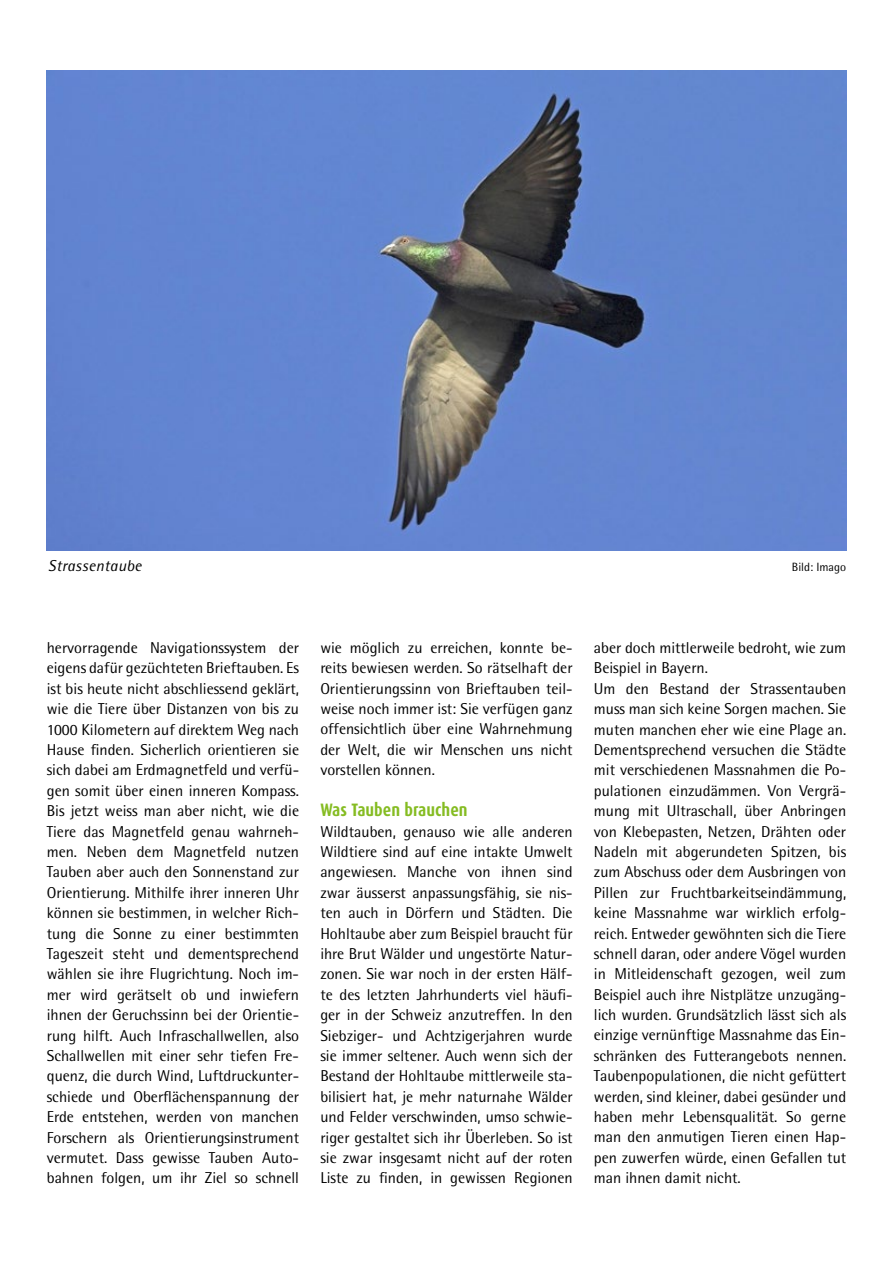
<style>
.page{position:relative;width:893px;height:1263px;background:#fff}
.page>*{position:absolute;margin:0;border:0;box-sizing:border-box;transform-origin:0 0}
.t1{font:700 18px "Dax Condensed";color:#85bc22}
.t2{font:15.75px/20.4px "Rotis Semi Sans";color:#000;text-align:justify}
.t3{font:italic 15.75px "Rotis Semi Sans";letter-spacing:.015em;color:#000}
.t4{font:12px "Rotis Semi Sans";color:#000}
</style>
<div class="page">
<img style="left:47px;top:71px;width:799px;height:480px">
<p class="t3" style="left:48px;top:556px;width:95px">Strassentaube</p>
<p class="t4" style="left:792px;top:560px;width:56px">Bild: Imago</p>
<p class="t2" style="left:47px;top:637px;width:254px">hervorragende Navigationssystem der eigens dafür gezüchteten Brieftauben. Es ist bis heute nicht abschliessend geklärt, wie die Tiere über Distanzen von bis zu 1000 Kilometern auf direktem Weg nach Hause finden. Sicherlich orientieren sie sich dabei am Erdmagnetfeld und verfü&shy;gen somit über einen inneren Kompass.<br>Bis jetzt weiss man aber nicht, wie die Tiere das Magnetfeld genau wahrneh&shy;men. Neben dem Magnetfeld nutzen Tauben aber auch den Sonnenstand zur Orientierung. Mithilfe ihrer inneren Uhr können sie bestimmen, in welcher Rich&shy;tung die Sonne zu einer bestimmten Tageszeit steht und dementsprechend wählen sie ihre Flugrichtung. Noch im&shy;mer wird gerätselt ob und inwiefern ihnen der Geruchssinn bei der Orientie&shy;rung hilft. Auch Infraschallwellen, also Schallwellen mit einer sehr tiefen Fre&shy;quenz, die durch Wind, Luftdruckunter&shy;schiede und Oberflächenspannung der Erde entstehen, werden von manchen Forschern als Orientierungsinstrument vermutet. Dass gewisse Tauben Auto&shy;bahnen folgen, um ihr Ziel so schnell</p>
<p class="t2" style="left:320px;top:637px;width:254px">wie möglich zu erreichen, konnte be&shy;reits bewiesen werden. So rätselhaft der Orientierungssinn von Brieftauben teil&shy;weise noch immer ist: Sie verfügen ganz offensichtlich über eine Wahrnehmung der Welt, die wir Menschen uns nicht vorstellen können.</p>
<p class="t1" style="left:320px;top:800px;width:149px">Was Tauben brauchen</p>
<p class="t2" style="left:320px;top:821px;width:254px">Wildtauben, genauso wie alle anderen Wildtiere sind auf eine intakte Umwelt angewiesen. Manche von ihnen sind zwar äusserst anpassungsfähig, sie nis&shy;ten auch in Dörfern und Städten. Die Hohltaube aber zum Beispiel braucht für ihre Brut Wälder und ungestörte Natur&shy;zonen. Sie war noch in der ersten Hälf&shy;te des letzten Jahrhunderts viel häufi&shy;ger in der Schweiz anzutreffen. In den Siebziger- und Achtzigerjahren wurde sie immer seltener. Auch wenn sich der Bestand der Hohltaube mittlerweile sta&shy;bilisiert hat, je mehr naturnahe Wälder und Felder verschwinden, umso schwie&shy;riger gestaltet sich ihr Überleben. So ist sie zwar insgesamt nicht auf der roten Liste zu finden, in gewissen Regionen</p>
<p class="t2" style="left:594px;top:637px;width:254px;text-align:left">aber doch mittlerweile bedroht, wie zum Beispiel in Bayern.<br>Um den Bestand der Strassentauben muss man sich keine Sorgen machen. Sie muten manchen eher wie eine Plage an.<br>Dementsprechend versuchen die Städte mit verschiedenen Massnahmen die Po&shy;pulationen einzudämmen. Von Vergrä&shy;mung mit Ultraschall, über Anbringen von Klebepasten, Netzen, Drähten oder Nadeln mit abgerundeten Spitzen, bis zum Abschuss oder dem Ausbringen von Pillen zur Fruchtbarkeitseindämmung, keine Massnahme war wirklich erfolg&shy;reich. Entweder gewöhnten sich die Tiere schnell daran, oder andere Vögel wurden in Mitleidenschaft gezogen, weil zum Beispiel auch ihre Nistplätze unzugäng&shy;lich wurden. Grundsätzlich lässt sich als einzige vernünftige Massnahme das Ein&shy;schränken des Futterangebots nennen.<br>Taubenpopulationen, die nicht gefüttert werden, sind kleiner, dabei gesünder und haben mehr Lebensqualität. So gerne man den anmutigen Tieren einen Hap&shy;pen zuwerfen würde, einen Gefallen tut man ihnen damit nicht.</p>
</div>
